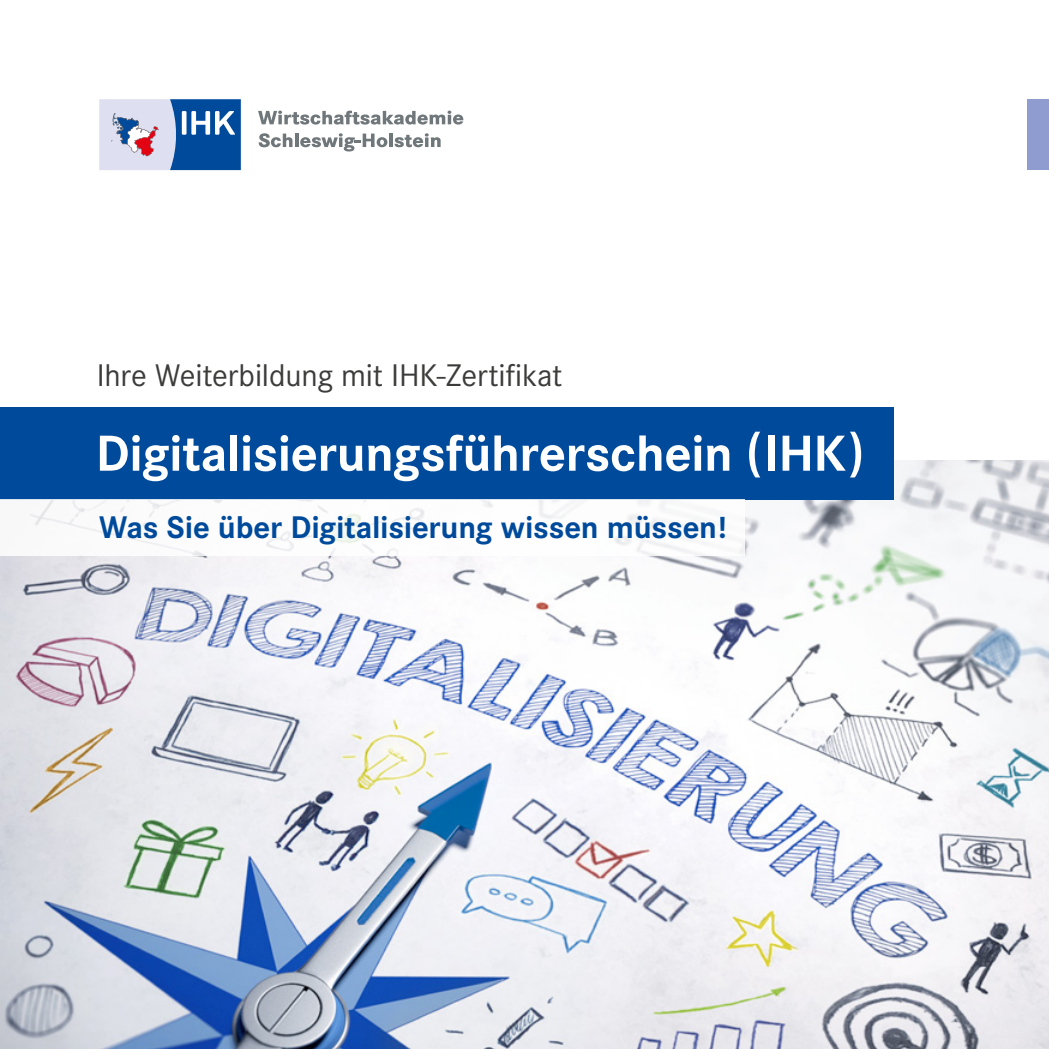
<style>
.page{position:relative;width:1049px;height:1049px;background:#fff}
.page>*{position:absolute;margin:0;border:0;box-sizing:border-box;transform-origin:0 0}
.t1{font:700 52.5px "Corporate S Pro";letter-spacing:-.01em;color:#fff}
.t2{font:700 32.5px "Corporate S Pro";letter-spacing:-.01em;color:#004a9b}
.t3{font:32.5px "Corporate S Pro";letter-spacing:-.005em;color:#3c3c3b}
</style>
<div class="page">
<img style="left:0;top:461px;width:1049px;height:588px">
<svg style="left:259px;top:133px;width:128px;height:19px"></svg>
<hr style="left:389px;top:134px;width:4px;height:13px;background:#70777a">
<svg style="left:395px;top:133px;width:46px;height:14px"></svg>
<svg style="left:258px;top:111px;width:205px;height:14px"></svg>
<svg style="left:99px;top:99px;width:142px;height:71px;background:#7f9bc6"></svg>
<div style="left:1028px;top:99px;width:21px;height:71px;background:#8e9ccf"></div>
<div style="left:0;top:407px;width:893px;height:92px;background:#004a9b"></div>
<div style="left:0;top:499px;width:744px;height:57px;background:#fff"></div>
<p class="t3" style="left:97px;top:351px;width:467px">Ihre Weiterbildung mit IHK-Zertifikat</p>
<h1 class="t1" style="left:96px;top:412px;width:770px">Digitalisierungsführerschein ( IHK )</h1>
<p class="t2" style="left:99px;top:502px;width:629px">Was Sie über Digitalisierung wissen müssen !</p>
</div>
